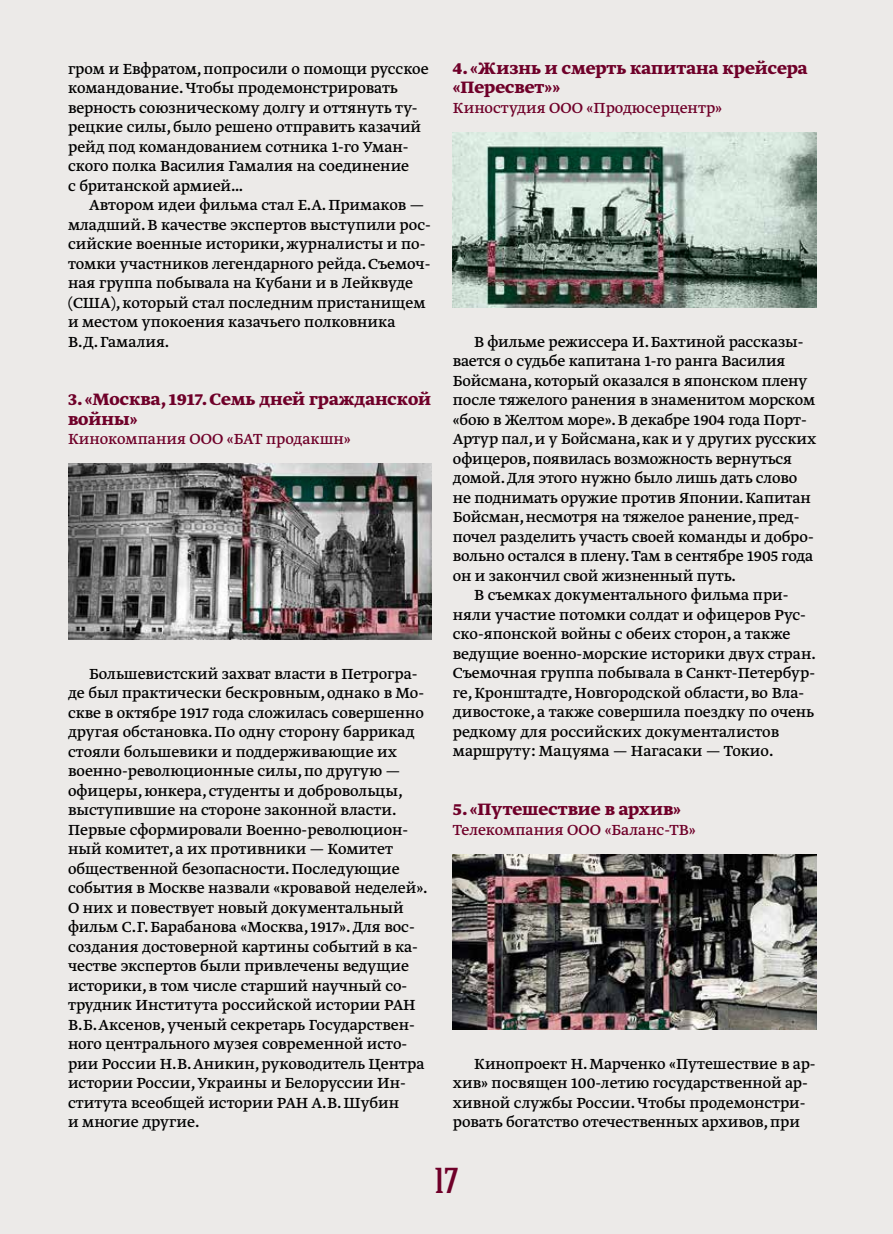
<style>
.page{position:relative;width:893px;height:1234px;background:#fff}
.page>*{position:absolute;margin:0;border:0;box-sizing:border-box;transform-origin:0 0}
.t1{font:500 36px "Hagin Caps";color:#6f0029}
.t2{font:700 19.5px/19.5px "Greta Text Pro";color:#6f0029}
.t3{font:17.25px/19.5px "Greta Text Pro";color:#000}
.t4{font:17.25px "Greta Text Pro";color:#6f0029}
</style>
<div class="page">
<div style="left:0;top:0;width:893px;height:1233px;background:#eceae8"></div>
<img style="left:68px;top:464px;width:364px;height:175px">
<img style="left:453px;top:132px;width:363px;height:176px">
<img style="left:453px;top:854px;width:363px;height:175px">
<p class="t3" style="left:68px;top:59px;width:362px">гром и Евфратом, попросили о помощи русское командование. Чтобы продемонстрировать верность союзническому долгу и оттянуть ту&shy;рецкие силы, было решено отправить казачий рейд под командованием сотника 1-го Уман&shy;ского полка Василия Гамалия на соединение<br>с британской армией…</p>
<p class="t3" style="left:68px;top:196px;width:364px;text-indent:21px">Автором идеи фильма стал Е.А.Примаков — младший. В качестве экспертов выступили рос&shy;сийские военные историки, журналисты и по&shy;томки участников легендарного рейда. Съемоч&shy;ная группа побывала на Кубани и в Лейквуде (США), который стал последним пристанищем и местом упокоения казачьего полковника В.Д.Гамалия.</p>
<p class="t2" style="left:68px;top:390px;width:365px">3. «Москва, 1917. Семь дней гражданской войны»</p>
<p class="t4" style="left:68px;top:428px;width:284px">Кинокомпания ООО «БАТ продакшн»</p>
<p class="t3" style="left:68px;top:664px;width:361px;text-indent:21px">Большевистский захват власти в Петрогра&shy;де был практически бескровным, однако в Мо&shy;скве в октябре 1917 года сложилась совершенно другая обстановка. По одну сторону баррикад стояли большевики и поддерживающие их военно-революционные силы, по другую — офицеры, юнкера, студенты и добровольцы, выступившие на стороне законной власти.<br>Первые сформировали Военно-революцион&shy;ный комитет, а их противники — Комитет общественной безопасности. Последующие события в Москве назвали «кровавой неделей».<br>О них и повествует новый документальный фильм С.Г.Барабанова «Москва, 1917». Для вос&shy;создания достоверной картины событий в ка&shy;честве экспертов были привлечены ведущие историки, в том числе старший научный со&shy;трудник Института российской истории РАН В.Б.Аксенов, ученый секретарь Государствен&shy;ного центрального музея современной исто&shy;рии России Н.В.Аникин, руководитель Центра истории России, Украины и Белоруссии Ин&shy;ститута всеобщей истории РАН А.В.Шубин<br>и многие другие.</p>
<p class="t2" style="left:453px;top:58px;width:356px">4. «Жизнь и смерть капитана крейсера «Пересвет»»</p>
<p class="t4" style="left:453px;top:97px;width:271px">Киностудия ООО «Продюсерцентр»</p>
<p class="t3" style="left:474px;top:332px;width:331px">В фильме режиссера И.Бахтиной рассказы-</p>
<p class="t3" style="left:453px;top:352px;width:334px">вается о судьбе капитана 1-го ранга Василия</p>
<p class="t3" style="left:453px;top:371px;width:356px">Бойсмана, который оказался в японском плену</p>
<p class="t3" style="left:453px;top:391px;width:364px">после тяжелого ранения в знаменитом морском</p>
<p class="t3" style="left:453px;top:410px;width:355px">«бою в Желтом море». В декабре 1904 года Порт-</p>
<p class="t3" style="left:453px;top:430px;width:365px">Артур пал, и у Бойсмана, как и у других русских</p>
<p class="t3" style="left:453px;top:449px;width:341px">офицеров, появилась возможность вернуться</p>
<p class="t3" style="left:453px;top:469px;width:346px">домой. Для этого нужно было лишь дать слово</p>
<p class="t3" style="left:453px;top:488px;width:360px">не поднимать оружие против Японии. Капитан</p>
<p class="t3" style="left:453px;top:508px;width:348px">Бойсман, несмотря на тяжелое ранение, пред-</p>
<p class="t3" style="left:453px;top:527px;width:362px">почел разделить участь своей команды и добро-</p>
<p class="t3" style="left:453px;top:547px;width:362px">вольно остался в плену. Там в сентябре 1905 года</p>
<p class="t3" style="left:453px;top:566px;width:285px">он и закончил свой жизненный путь.</p>
<p class="t3" style="left:474px;top:586px;width:316px">В съемках документального фильма при-</p>
<p class="t3" style="left:453px;top:605px;width:355px">няли участие потомки солдат и офицеров Рус-</p>
<p class="t3" style="left:453px;top:625px;width:339px">ско-японской войны с обеих сторон, а также</p>
<p class="t3" style="left:453px;top:644px;width:365px">ведущие военно-морские историки двух стран.</p>
<p class="t3" style="left:453px;top:664px;width:364px">Съемочная группа побывала в Санкт-Петербур-</p>
<p class="t3" style="left:453px;top:683px;width:353px">ге, Кронштадте, Новгородской области, во Вла-</p>
<p class="t3" style="left:453px;top:703px;width:363px">дивостоке, а также совершила поездку по очень</p>
<p class="t3" style="left:453px;top:722px;width:328px">редкому для российских документалистов</p>
<p class="t3" style="left:453px;top:742px;width:322px">маршруту: Мацуяма — Нагасаки — Токио.</p>
<p class="t2" style="left:453px;top:799px;width:230px">5. «Путешествие в архив»</p>
<p class="t4" style="left:453px;top:818px;width:244px">Телекомпания ООО «Баланс-ТВ»</p>
<p class="t3" style="left:453px;top:1054px;width:364px;text-indent:21px">Кинопроект Н.Марченко «Путешествие в ар&shy;хив» посвящен 100-летию государственной ар&shy;хивной службы России. Чтобы продемонстри&shy;ровать богатство отечественных архивов, при</p>
<h1 class="t1" style="left:434px;top:1157px;width:25px">17</h1>
</div>
